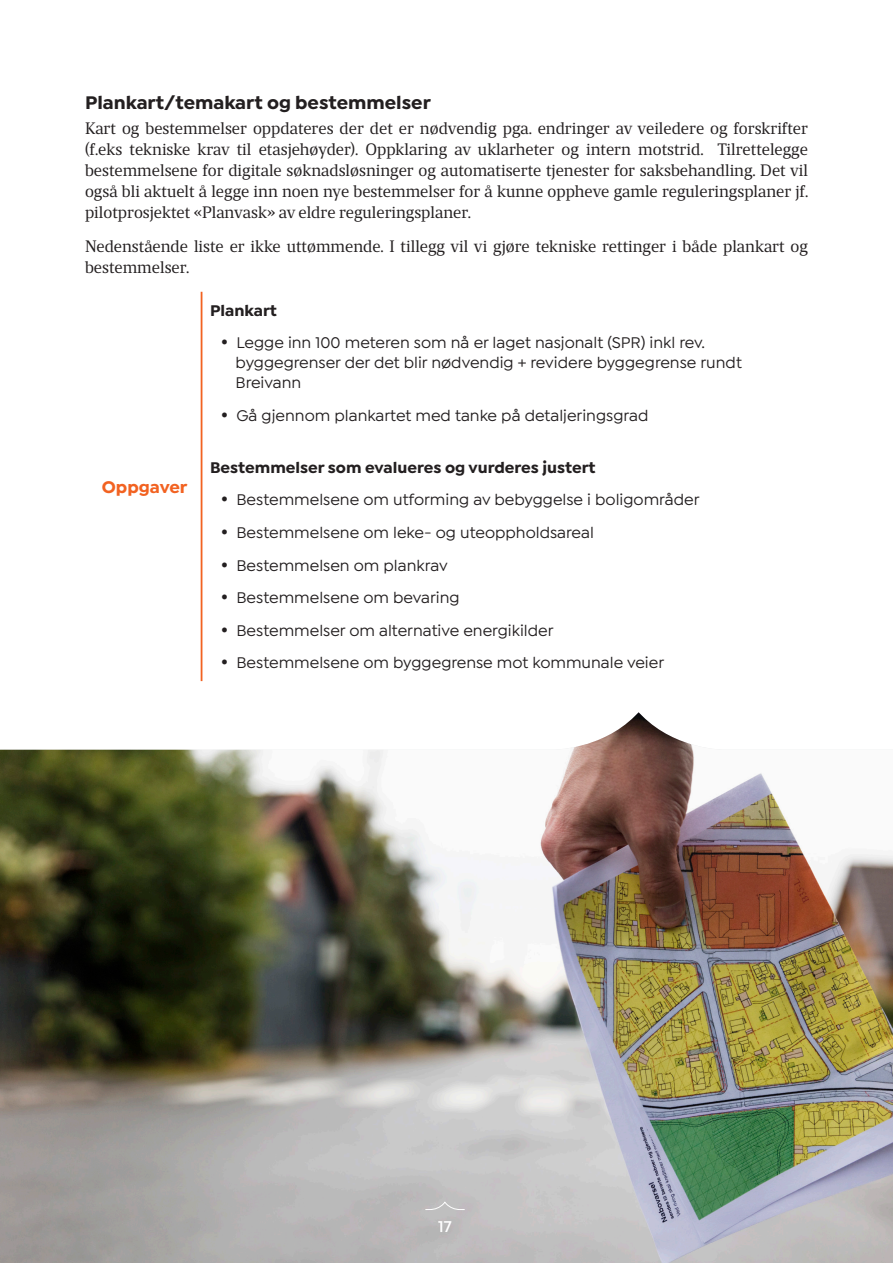
<style>
.page{position:relative;width:893px;height:1263px;background:#fff}
.page>*{position:absolute;margin:0;border:0;box-sizing:border-box;transform-origin:0 0}
.Underoverskrift_2__unummerert{font:700 19.5px "Isidora Sans";color:#231f20}
.Tabelltekst{font:700 18px "Isidora Sans";color:#f26221}
.t1{font:16.5px/21px "Maga W03";color:#231f20;text-align:justify}
.t2{font:500 16.5px/19.8px "Isidora Sans";color:#231f20}
.Punktliste_oppgaver{font:700 16.5px "Isidora Sans";color:#231f20}
.t3{font:600 16.5px "Isidora Sans";color:#fff}
</style>
<div class="page">
<img style="left:0;top:712px;width:893px;height:551px">
<svg style="left:425px;top:1201px;width:40px;height:9px"></svg>
<hr style="left:201px;top:292px;width:1px;height:389px;background:#f26221">
<p class="Underoverskrift_2__unummerert" style="left:85px;top:91px;width:347px">Plankart/temakart og bestemmelser</p>
<p class="t1" style="left:85px;top:118px;width:725px">Kart og bestemmelser oppdateres der det er nødvendig pga. endringer av veiledere og forskrifter (f.eks tekniske krav til etasjehøyder). Oppklaring av uklarheter og intern motstrid. Tilrettelegge bestemmelsene for digitale søknadsløsninger og automatiserte tjenester for saksbehandling. Det vil også bli aktuelt å legge inn noen nye bestemmelser for å kunne oppheve gamle reguleringsplaner jf. pilotprosjektet «Planvask» av eldre reguleringsplaner.</p>
<p class="t1" style="left:85px;top:236px;width:724px">Nedenstående liste er ikke uttømmende. I tillegg vil vi gjøre tekniske rettinger i både plankart og bestemmelser.</p>
<p class="Tabelltekst" style="left:102px;top:475px;width:87px">Oppgaver</p>
<p class="Punktliste_oppgaver" style="left:210px;top:300px;width:68px">Plankart</p>
<p class="t2" style="left:236px;top:333px;width:508px">Legge inn 100 meteren som nå er laget nasjonalt (SPR) inkl rev. byggegrenser der det blir nødvendig + revidere byggegrense rundt<br>Breivann</p>
<p class="t2" style="left:236px;top:405px;width:413px">Gå gjennom plankartet med tanke på detaljeringsgrad</p>
<p class="Punktliste_oppgaver" style="left:210px;top:457px;width:387px">Bestemmelser som evalueres og vurderes justert</p>
<p class="t2" style="left:236px;top:490px;width:465px">Bestemmelsene om utforming av bebyggelse i boligområder</p>
<p class="t2" style="left:236px;top:523px;width:359px">Bestemmelsene om leke- og uteoppholdsareal</p>
<p class="t2" style="left:236px;top:555px;width:213px">Bestemmelsen om plankrav</p>
<p class="t2" style="left:236px;top:588px;width:225px">Bestemmelsene om bevaring</p>
<p class="t2" style="left:236px;top:620px;width:318px">Bestemmelser om alternative energikilder</p>
<p class="t2" style="left:236px;top:653px;width:429px">Bestemmelsene om byggegrense mot kommunale veier</p>
<p class="t3" style="left:438px;top:1216px;width:15px">17</p>
</div>
